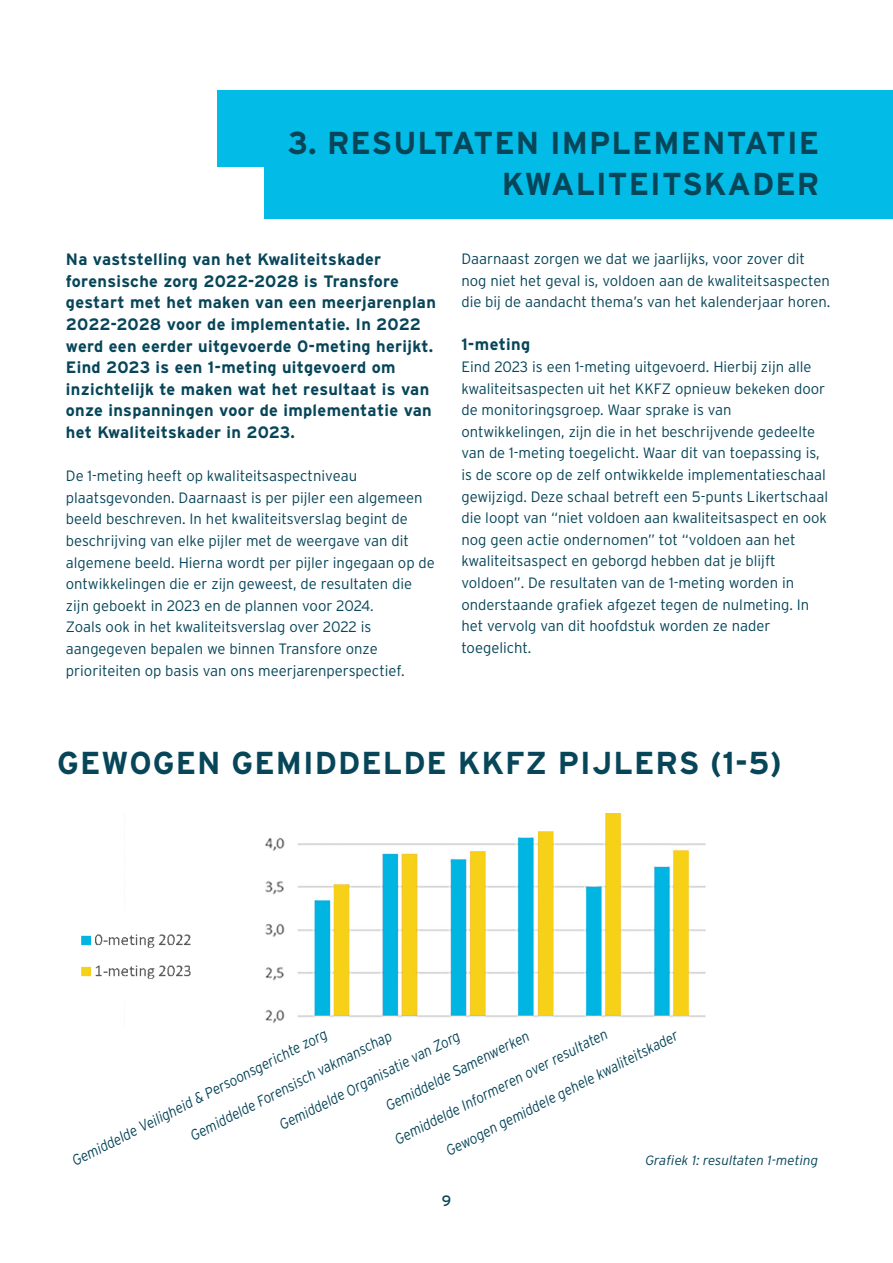
<style>
.page{position:relative;width:893px;height:1263px;background:#fff}
.page>*{position:absolute;margin:0;border:0;box-sizing:border-box;transform-origin:0 0}
.hoofdkop_interstate_regular_bold{font:700 31.65px/41.4px "Interstate";letter-spacing:.035em;color:#074559;text-align:right}
.iintro{font:700 16.5px/21.6px "Interstate";letter-spacing:.02em;color:#074559}
.tekst_basis{font:300 15px/21.6px "Interstate";color:#074559}
.cursief{font:italic 300 15px "Interstate";color:#074559;scale:.9 1}
.t1{font:15px "Interstate";color:#074559}
.cursief-2{font:italic 300 13.5px "Interstate";color:#074559}
</style>
<div class="page">
<div style="left:218px;top:90px;width:675px;height:128px;background:#02bce7"></div>
<div style="left:147px;top:168px;width:117px;height:71px;background:#fff"></div>
<img style="left:265px;top:813px;width:441px;height:211px">
<img style="left:81px;top:934px;width:110px;height:45px">
<p class="hoofdkop_interstate_regular_bold" style="left:288px;top:122px;width:533px">3. RESULTATEN IMPLEMENTATIE<br>KWALITEITSKADER</p>
<p class="iintro" style="left:66px;top:248px;width:371px">Na vaststelling van het Kwaliteitskader forensische zorg 2022-2028 is Transfore gestart met het maken van een meerjarenplan 2022-2028 voor de implementatie. In 2022 werd een eerder uitgevoerde 0-meting herijkt.<br>Eind 2023 is een 1-meting uitgevoerd om inzichtelijk te maken wat het resultaat is van onze inspanningen voor de implementatie van het Kwaliteitskader in 2023.</p>
<p class="tekst_basis" style="left:66px;top:465px;width:370px">De 1-meting heeft op kwaliteitsaspectniveau plaatsgevonden. Daarnaast is per pijler een algemeen beeld beschreven. In het kwaliteitsverslag begint de beschrijving van elke pijler met de weergave van dit algemene beeld. Hierna wordt per pijler ingegaan op de ontwikkelingen die er zijn geweest, de resultaten die zijn geboekt in 2023 en de plannen voor 2024.</p>
<p class="tekst_basis" style="left:66px;top:616px;width:340px">Zoals ook in het kwaliteitsverslag over 2022 is aangegeven bepalen we binnen Transfore onze prioriteiten op basis van ons meerjarenperspectief.</p>
<p class="tekst_basis" style="left:461px;top:248px;width:371px">Daarnaast zorgen we dat we jaarlijks, voor zover dit nog niet het geval is, voldoen aan de kwaliteitsaspecten die bij de aandacht thema’s van het kalenderjaar horen.</p>
<p class="iintro" style="left:461px;top:334px;width:70px">1-meting</p>
<p class="tekst_basis" style="left:461px;top:356px;width:368px">Eind 2023 is een 1-meting uitgevoerd. Hierbij zijn alle kwaliteitsaspecten uit het KKFZ opnieuw bekeken door de monitoringsgroep. Waar sprake is van ontwikkelingen, zijn die in het beschrijvende gedeelte van de 1-meting toegelicht. Waar dit van toepassing is, is de score op de zelf ontwikkelde implementatieschaal gewijzigd. Deze schaal betreft een 5-punts Likertschaal die loopt van “niet voldoen aan kwaliteitsaspect en ook nog geen actie ondernomen” tot “voldoen aan het kwaliteitsaspect en geborgd hebben dat je blijft voldoen”. De resultaten van de 1-meting worden in onderstaande grafiek afgezet tegen de nulmeting. In het vervolg van dit hoofdstuk worden ze nader toegelicht.</p>
<p class="hoofdkop_interstate_regular_bold" style="left:57px;top:741px;width:726px">GEWOGEN GEMIDDELDE KKFZ PIJLERS (1-5)</p>
<p class="cursief" style="left:188px;top:1128px;width:250px;rotate:-27deg">Gemiddelde Forensisch vakmanschap</p>
<p class="cursief" style="left:392px;top:1132px;width:264px;rotate:-27deg">Gemiddelde Informeren over resultaten</p>
<p class="cursief" style="left:69px;top:1154px;width:317px;rotate:-27deg">Gemiddelde Veiligheid &amp; Persoonsgerichte zorg</p>
<p class="cursief" style="left:443px;top:1144px;width:289px;rotate:-27deg">Gewogen gemiddele gehele kwaliteitskader</p>
<p class="t1" style="left:442px;top:1192px;width:11px">9</p>
<p class="cursief" style="left:383px;top:1099px;width:178px;rotate:-27deg">Gemiddelde Samenwerken</p>
<p class="cursief" style="left:277px;top:1118px;width:224px;rotate:-27deg">Gemiddelde Organisatie van Zorg</p>
<p class="cursief-2" style="left:645px;top:1153px;width:174px">Grafiek 1: resultaten 1-meting</p>
</div>
